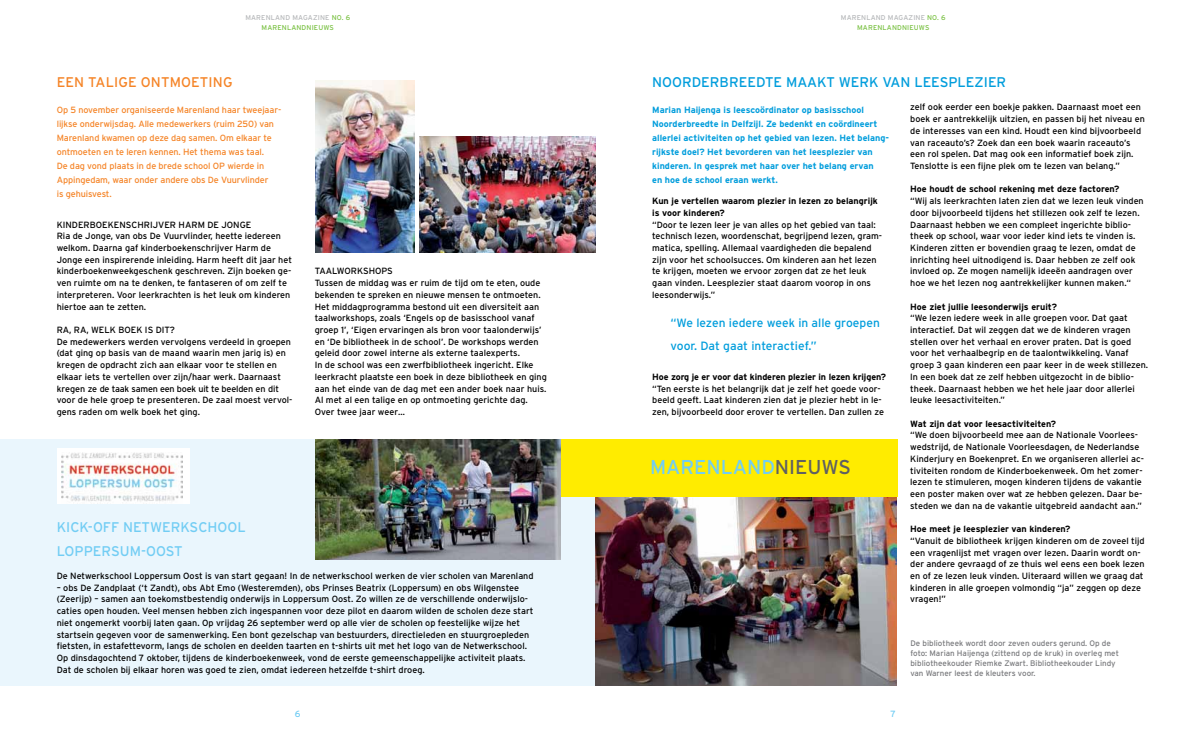
<style>
.page{position:relative;width:1191px;height:738px;background:#fff}
.page>*{position:absolute;margin:0;border:0;box-sizing:border-box;transform-origin:0 0}
.t1{font:20px "Interstate";color:#72cdf4}
.t2{font:14px "Interstate";color:#009ddc}
.t3{font:14px/23.4px "Interstate";color:#72cdf4}
.t4{font:14px "Interstate";letter-spacing:.01em;color:#f58427}
.t5{font:12px/23.4px "Interstate";color:#009ddc}
.t6{font:9px/11.7px "Interstate";color:#000}
.t7{font:9px/14px "Interstate";letter-spacing:-.01em;color:#f58427}
.t8{font:700 9px/14px "Interstate";color:#009ddc}
.t9{font:700 9px/11.7px "Interstate";color:#000}
.t10{font:9px "Interstate";color:#72cdf4}
.t11{font:8px/10px "Interstate";color:#797a7d}
.t12{font:7px "Interstate";letter-spacing:.02em;color:#b6b8ba}
.t13{font:7px "Interstate";color:#7ac143}
.s1{color:#7ac143}
.s2{color:#5f6062}
</style>
<div class="page">
<div style="left:0;top:438px;width:595px;height:247px;background:#eaf6fd"></div>
<img style="left:595px;top:496px;width:302px;height:189px">
<div style="left:559px;top:438px;width:338px;height:58px;background:#ffec00"></div>
<img style="left:316px;top:438px;width:244px;height:121px">
<img style="left:316px;top:81px;width:98px;height:171px">
<img style="left:420px;top:136px;width:175px;height:116px">
<div style="left:57px;top:448px;width:132px;height:55px;background:#fff"></div>
<img style="left:62px;top:452px;width:121px;height:50px">
<p class="t12" style="left:245px;top:13px;width:106px">Marenland Magazine <span class="s1">no. 6</span></p>
<p class="t12" style="left:841px;top:13px;width:106px">Marenland Magazine <span class="s1">no. 6</span></p>
<p class="t13" style="left:261px;top:24px;width:73px">marenlandnieuws</p>
<p class="t13" style="left:857px;top:24px;width:73px">marenlandnieuws</p>
<h2 class="t4" style="left:57px;top:74px;width:177px">Een talige ontmoeting</h2>
<p class="t7" style="left:57px;top:102px;width:226px">Op 5 november organiseerde Marenland haar tweejaar&shy;lijkse onderwijsdag. Alle medewerkers (ruim 250) van Marenland kwamen op deze dag samen. Om elkaar te ontmoeten en te leren kennen. Het thema was taal.<br>De dag vond plaats in de brede school OP wierde in Appingedam, waar onder andere obs De Vuurvlinder<br>is gehuisvest.</p>
<p class="t6" style="left:57px;top:218px;width:237px">Kinderboekenschrijver Harm de Jonge<br>Ria de Jonge, van obs De Vuurvlinder, heette iedereen welkom. Daarna gaf kinderboekenschrijver Harm de Jonge een inspirerende inleiding. Harm heeft dit jaar het kinderboekenweekgeschenk geschreven. Zijn boeken ge&shy;ven ruimte om na te denken, te fantaseren of om zelf te interpreteren. Voor leerkrachten is het leuk om kinderen hiertoe aan te zetten.</p>
<p class="t6" style="left:57px;top:323px;width:237px">Ra, ra, welk boek is dit?<br>De medewerkers werden vervolgens verdeeld in groepen (dat ging op basis van de maand waarin men jarig is) en kregen de opdracht zich aan elkaar voor te stellen en elkaar iets te vertellen over zijn/haar werk. Daarnaast kregen ze de taak samen een boek uit te beelden en dit voor de hele groep te presenteren. De zaal moest vervol&shy;gens raden om welk boek het ging.</p>
<p class="t6" style="left:315px;top:265px;width:233px">Taalworkshops<br>Tussen de middag was er ruim de tijd om te eten, oude bekenden te spreken en nieuwe mensen te ontmoeten.<br>Het middagprogramma bestond uit een diversiteit aan taalworkshops, zoals ‘Engels op de basisschool vanaf groep 1’, ‘Eigen ervaringen als bron voor taalonderwijs’ en ‘De bibliotheek in de school’. De workshops werden geleid door zowel interne als externe taalexperts.<br>I n de school was een zwerfbibliotheek ingericht. Elke leerkracht plaatste een boek in deze bibliotheek en ging aan het einde van de dag met een ander boek naar huis.<br>Al met al een talige en op ontmoeting gerichte dag.<br>Over twee jaar weer…</p>
<h2 class="t3" style="left:57px;top:515px;width:190px">Kick-off netwerkschool<br>Loppersum-Oost</h2>
<p class="t6" style="left:57px;top:569px;width:478px">De Netwerkschool Loppersum Oost is van start gegaan! I n de netwerkschool werken de vier scholen van Marenland</p>
<p class="t6" style="left:57px;top:581px;width:478px">– obs De Zandplaat (‘t Zandt), obs Abt Emo (Westeremden), obs Prinses Beatrix (Loppersum) en obs Wilgenstee (Zeerijp) – samen aan toekomstbestendig onderwijs in Loppersum Oost. Zo willen ze de verschillende onderwijslo&shy;caties open houden. Veel mensen hebben zich ingespannen voor deze pilot en daarom wilden de scholen deze start niet ongemerkt voorbij laten gaan. Op vrijdag 26 september werd op alle vier de scholen op feestelijke wijze het startsein gegeven voor de samenwerking. Een bont gezelschap van bestuurders, directieleden en stuurgroepleden fietsten, in estafettevorm, langs de scholen en deelden taarten en t-shirts uit met het logo van de Netwerkschool.<br>Op dinsdagochtend 7 oktober, tijdens de kinderboekenweek, vond de eerste gemeenschappelijke activiteit plaats.<br>Dat de scholen bij elkaar horen was goed te zien, omdat iedereen hetzelfde t-shirt droeg.</p>
<h2 class="t2" style="left:652px;top:74px;width:356px">Noorderbreedte maakt werk van leesplezier</h2>
<p class="t8" style="left:652px;top:102px;width:238px">Marian Haijenga is leescoördinator op basisschool Noorderbreedte in Delfzijl. Ze bedenkt en coördineert allerlei activiteiten op het gebied van lezen. Het belang&shy;rijkste doel? Het bevorderen van het leesplezier van kinderen. I n gesprek met haar over het belang ervan<br>en hoe de school eraan werkt.</p>
<p class="t9" style="left:652px;top:195px;width:227px">Kun je vertellen waarom plezier in lezen zo belangrijk is voor kinderen?</p>
<p class="t6" style="left:652px;top:218px;width:231px">“Door te lezen leer je van alles op het gebied van taal: technisch lezen, woordenschat, begrijpend lezen, gram&shy;matica, spelling. Allemaal vaardigheden die bepalend zijn voor het schoolsucces. Om kinderen aan het lezen te krijgen, moeten we ervoor zorgen dat ze het leuk gaan vinden. Leesplezier staat daarom voorop in ons leesonderwijs.”</p>
<h3 class="t5" style="left:670px;top:311px;width:211px">“We lezen iedere week in alle groepen voor. Dat gaat interactief.”</h3>
<p class="t9" style="left:652px;top:370px;width:235px">Hoe zorg je er voor dat kinderen plezier in lezen krijgen?</p>
<p class="t6" style="left:652px;top:382px;width:233px">“Ten eerste is het belangrijk dat je zelf het goede voor&shy;beeld geeft. Laat kinderen zien dat je plezier hebt in le&shy;zen, bijvoorbeeld door erover te vertellen. Dan zullen ze</p>
<h1 class="t1" style="left:650px;top:455px;width:200px">marenland<span class="s2">nieuws</span></h1>
<p class="t6" style="left:910px;top:101px;width:236px">zelf ook eerder een boekje pakken. Daarnaast moet een boek er aantrekkelijk uitzien, en passen bij het niveau en de interesses van een kind. H oudt een kind bijvoorbeeld van raceauto’s? Zoek dan een boek waarin raceauto’s een rol spelen. Dat mag ook een informatief boek zijn.<br>Tenslotte is een fijne plek om te lezen van belang.”</p>
<p class="t9" style="left:910px;top:183px;width:211px">Hoe houdt de school rekening met deze factoren?</p>
<p class="t6" style="left:910px;top:195px;width:235px">“Wij als leerkrachten laten zien dat we lezen leuk vinden door bijvoorbeeld tijdens het stillezen ook zelf te lezen.<br>Daarnaast hebben we een compleet ingerichte biblio&shy;theek op school, waar voor ieder kind iets te vinden is.<br>Kinderen zitten er bovendien graag te lezen, omdat de inrichting heel uitnodigend is. Daar hebben ze zelf ook invloed op. Ze mogen namelijk ideeën aandragen over hoe we het lezen nog aantrekkelijker kunnen maken.“</p>
<p class="t9" style="left:910px;top:300px;width:148px">Hoe ziet jullie leesonderwijs eruit?</p>
<p class="t6" style="left:910px;top:312px;width:239px">“We lezen iedere week in alle groepen voor. Dat gaat interactief. Dat wil zeggen dat we de kinderen vragen stellen over het verhaal en erover praten. Dat is goed voor het verhaalbegrip en de taalontwikkeling. Vanaf groep 3 gaan kinderen een paar keer in de week stillezen.<br>I n een boek dat ze zelf hebben uitgezocht in de biblio&shy;theek. Daarnaast hebben we het hele jaar door allerlei leuke leesactiviteiten.”</p>
<p class="t9" style="left:910px;top:417px;width:147px">Wat zijn dat voor leesactiviteiten?</p>
<p class="t6" style="left:910px;top:429px;width:235px">“We doen bijvoorbeeld mee aan de Nationale Voorlees&shy;wedstrijd, de Nationale Voorleesdagen, de Nederlandse Kinderjury en Boekenpret. En we organiseren allerlei ac&shy;tiviteiten rondom de Kinderboekenweek. Om het zomer&shy;lezen te stimuleren, mogen kinderen tijdens de vakantie een poster maken over wat ze hebben gelezen. Daar be&shy;steden we dan na de vakantie uitgebreid aandacht aan.”</p>
<p class="t9" style="left:910px;top:522px;width:162px">Hoe meet je leesplezier van kinderen?</p>
<p class="t6" style="left:910px;top:534px;width:236px">“Vanuit de bibliotheek krijgen kinderen om de zoveel tijd een vragenlijst met vragen over lezen. Daarin wordt on&shy;der andere gevraagd of ze thuis wel eens een boek lezen en of ze lezen leuk vinden. Uiteraard willen we graag dat kinderen in alle groepen volmondig “ja” zeggen op deze vragen!”</p>
<p class="t11" style="left:910px;top:637px;width:210px">De bibliotheek wordt door zeven ouders gerund. Op de foto: Marian Haijenga (zittend op de kruk) in overleg met bibliotheekouder Riemke Zwart. Bibliotheekouder Lindy van Warner leest de kleuters voor.</p>
<p class="t10" style="left:295px;top:708px;width:7px">6</p>
<p class="t10" style="left:890px;top:708px;width:7px">7</p>
</div>
